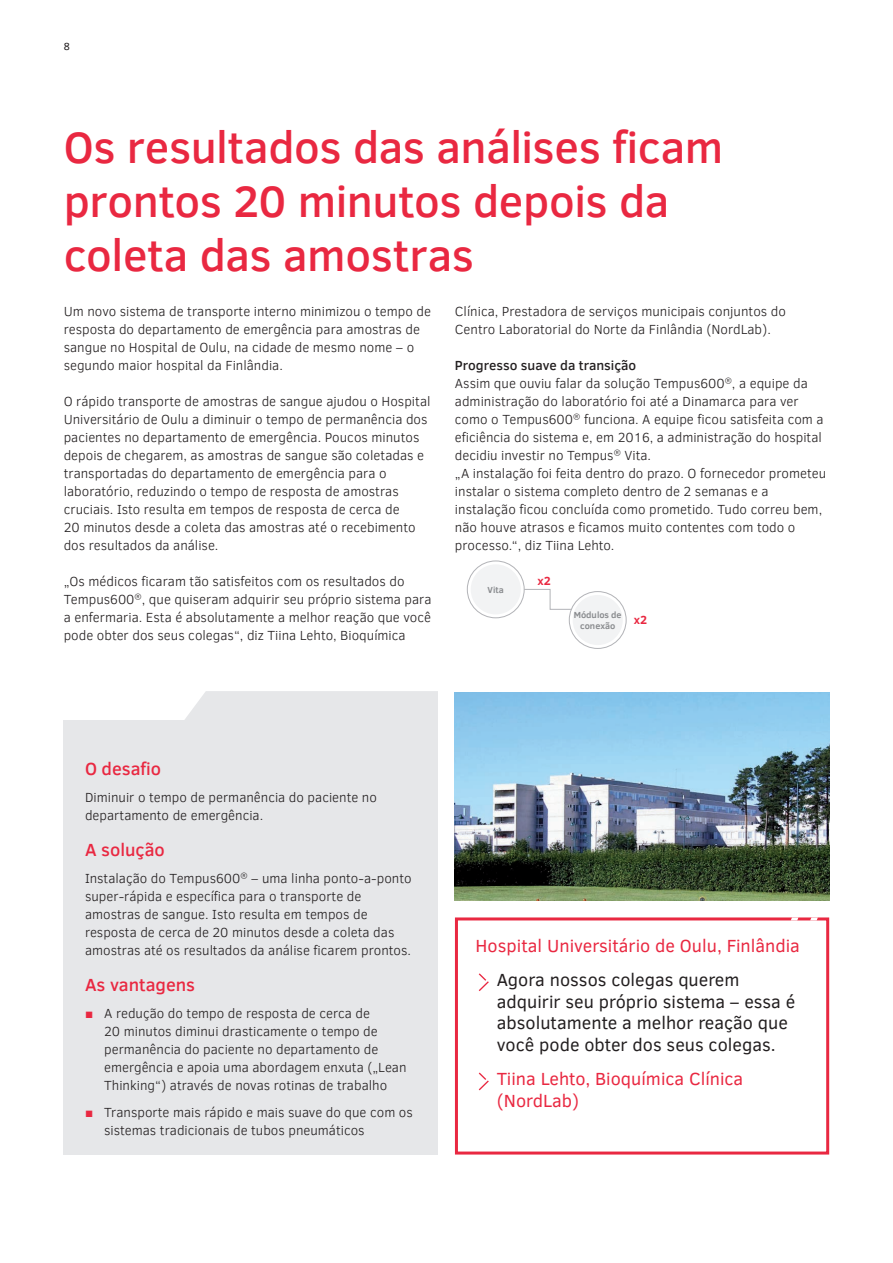
<style>
.page{position:relative;width:893px;height:1263px;background:#fff}
.page>*{position:absolute;margin:0;border:0;box-sizing:border-box;transform-origin:0 0}
.t1{font:500 45px/54px "Clear Sans";letter-spacing:-.01em;color:#e92841}
.t2{font:18px/21.6px "Clear Sans";color:#231f20}
.t3{font:18px/21.6px "Clear Sans";color:#e92841}
.t4{font:500 18px "Clear Sans";color:#e92841}
.t5{font:300 13.5px/18px "Clear Sans";color:#231f20}
.t6{font:700 12px "Clear Sans";color:#e92841}
.t7{font:10.5px "Clear Sans";color:#231f20}
.t8{font:700 9px/10.5px "Clear Sans";color:#8a8c8f;text-align:center}
.s1{font-weight:500}
.s2{font-weight:400;color:#e92841}
</style>
<div class="page">
<div style="left:455px;top:917px;width:374px;height:237px;border:3px solid #e92841"></div>
<svg style="left:479px;top:973px;width:10px;height:18px"></svg>
<svg style="left:479px;top:1072px;width:10px;height:18px"></svg>
<img style="left:454px;top:692px;width:375px;height:208px">
<svg style="left:516px;top:589px;width:66px;height:21px"></svg>
<svg style="left:467px;top:561px;width:57px;height:57px"></svg>
<div style="left:467px;top:560px;width:58px;height:58px;border:1px solid #b2b3b7;border-radius:50%"></div>
<svg style="left:569px;top:592px;width:57px;height:56px"></svg>
<div style="left:569px;top:591px;width:58px;height:58px;border:1px solid #b2b3b7;border-radius:50%"></div>
<div style="left:471px;top:564px;width:50px;height:50px;background:#f2f3f4;border-radius:50%"></div>
<div style="left:573px;top:595px;width:50px;height:50px;background:#f2f3f4;border-radius:50%"></div>
<svg style="left:791px;top:917px;width:7px;height:3px"></svg>
<svg style="left:810px;top:917px;width:8px;height:3px"></svg>
<div style="left:185px;top:691px;width:253px;height:29px;background:#e6e7e9"></div>
<div style="left:64px;top:720px;width:374px;height:434px;background:#e6e7e9"></div>
<p class="t7" style="left:64px;top:39px;width:8px">8</p>
<h1 class="t1" style="left:64px;top:119px;width:661px">Os resultados das análises ficam prontos 20 minutos depois da coleta das amostras</h1>
<p class="t5" style="left:64px;top:302px;width:369px">Um novo sistema de transporte interno minimizou o tempo de resposta do departamento de emergência para amostras de sangue no Hospital de Oulu, na cidade de mesmo nome – o segundo maior hospital da Finlândia.</p>
<p class="t5" style="left:64px;top:392px;width:368px">O rápido transporte de amostras de sangue ajudou o Hospital Universitário de Oulu a diminuir o tempo de permanência dos pacientes no departamento de emergência. Poucos minutos depois de chegarem, as amostras de sangue são coletadas e transportadas do departamento de emergência para o laboratório, reduzindo o tempo de resposta de amostras cruciais. Isto resulta em tempos de resposta de cerca de<br>20 minutos desde a coleta das amostras até o recebimento dos resultados da análise.</p>
<p class="t5" style="left:64px;top:572px;width:369px">„Os médicos ficaram tão satisfeitos com os resultados do Tempus600<sup>®</sup>, que quiseram adquirir seu próprio sistema para a enfermaria. Esta é absolutamente a melhor reação que você pode obter dos seus colegas“, diz Tiina Lehto, Bioquímica</p>
<p class="t5" style="left:455px;top:302px;width:332px">Clínica, Prestadora de serviços municipais conjuntos do<br>Centro Laboratorial do Norte da Finlândia (NordLab).</p>
<p class="t5" style="left:455px;top:356px;width:373px"><span class="s1">Progresso suave da transição<br></span>Assim que ouviu falar da solução Tempus600<sup>®</sup>, a equipe da administração do laboratório foi até a Dinamarca para ver como o Tempus600<sup>®</sup> funciona. A equipe ficou satisfeita com a eficiência do sistema e, em 2016, a administração do hospital decidiu investir no Tempus<sup>®</sup> Vita.<br>„A instalação foi feita dentro do prazo. O fornecedor prometeu instalar o sistema completo dentro de 2 semanas e a instalação ficou concluída como prometido. Tudo correu bem, não houve atrasos e ficamos muito contentes com todo o processo.“, diz Tiina Lehto.</p>
<p class="t6" style="left:537px;top:572px;width:15px">x2</p>
<p class="t8" style="left:488px;top:584px;width:18px">Vita</p>
<p class="t8" style="left:574px;top:609px;width:49px">Módulos de conexão</p>
<p class="t6" style="left:634px;top:611px;width:15px">x2</p>
<h2 class="t4" style="left:85px;top:756px;width:78px">O desafio</h2>
<p class="t5" style="left:85px;top:788px;width:293px">Diminuir o tempo de permanência do paciente no departamento de emergência.</p>
<h2 class="t4" style="left:85px;top:837px;width:81px">A solução</h2>
<p class="t5" style="left:85px;top:869px;width:328px">Instalação do Tempus600<sup>®</sup> – uma linha ponto-a-ponto super-rápida e específica para o transporte de amostras de sangue. Isto resulta em tempos de resposta de cerca de 20 minutos desde a coleta das amostras até os resultados da análise ficarem prontos.</p>
<h2 class="t4" style="left:85px;top:972px;width:112px">As vantagens</h2>
<p class="t5" style="left:104px;top:1004px;width:304px;text-indent:-19px"><span class="s2">■</span> A redução do tempo de resposta de cerca de<br>20 minutos diminui drasticamente o tempo de permanência do paciente no departamento de emergência e apoia uma abordagem enxuta („Lean Thinking“) através de novas rotinas de trabalho</p>
<p class="t5" style="left:104px;top:1103px;width:310px;text-indent:-19px"><span class="s2">■</span> Transporte mais rápido e mais suave do que com os sistemas tradicionais de tubos pneumáticos</p>
<h2 class="t3" style="left:476px;top:934px;width:326px">Hospital Universitário de Oulu, Finlândia</h2>
<h2 class="t2" style="left:497px;top:969px;width:300px">Agora nossos colegas querem adquirir seu próprio sistema – essa é absolutamente a melhor reação que você pode obter dos seus colegas.</h2>
<h2 class="t3" style="left:497px;top:1068px;width:248px">Tiina Lehto, Bioquímica Clínica (NordLab)</h2>
</div>
